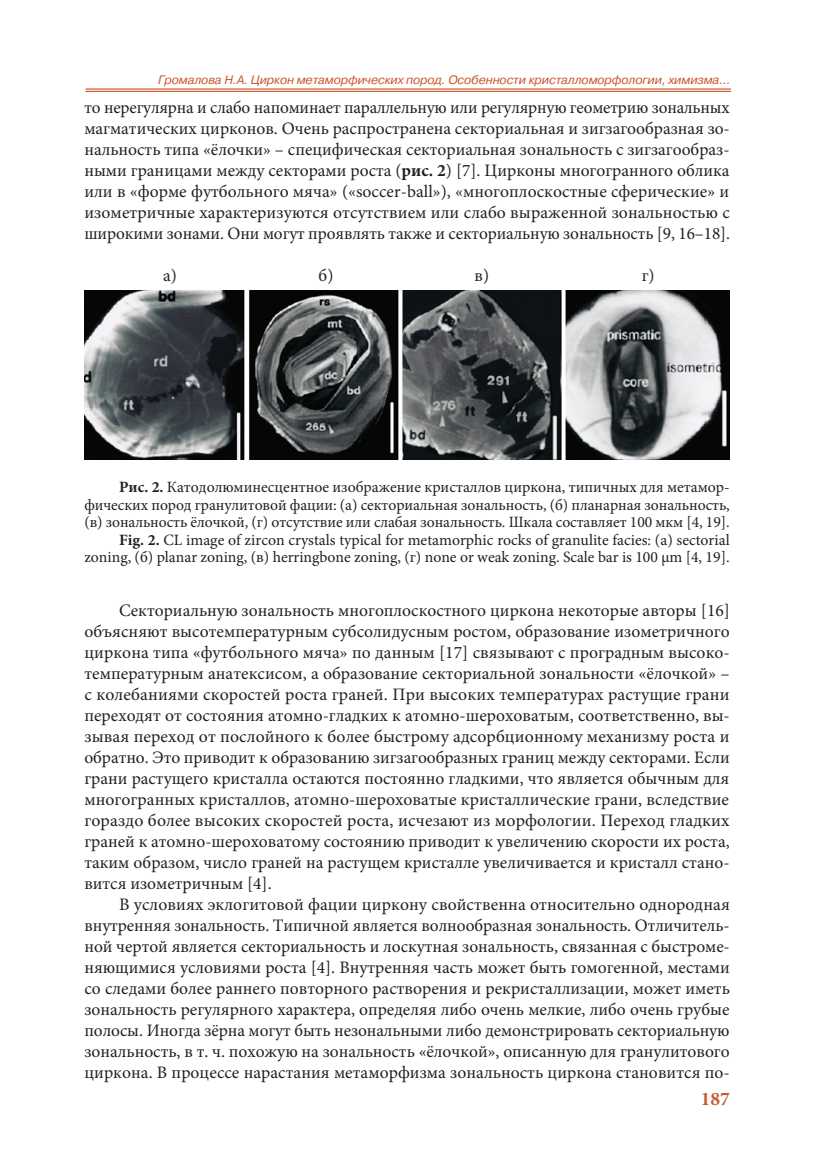
<style>
.page{position:relative;width:819px;height:1166px;background:#fff}
.page>*{position:absolute;margin:0;border:0;box-sizing:border-box;transform-origin:0 0}
.t1{font:700 19.25px "Minion Pro";color:#cb572b}
.оснТЕКСТ{font:17.5px/21px "Minion Pro";color:#231f20;text-align:justify}
.оснТЕКСТ-2{font:15.75px/17.5px "Minion Pro";color:#231f20;text-align:justify}
.t2{font:italic 12.25px "Pragmatica C";letter-spacing:-.01em;color:#cb572b}
.s1{font-weight:700}
</style>
<div class="page">
<hr style="left:86px;top:88px;width:644px;height:2px;background:#cb572b">
<hr style="left:86px;top:91px;width:644px;height:1px;background:#cb572b">
<img style="left:84px;top:290px;width:645px;height:170px">
<p class="t2" style="left:158px;top:73px;width:574px">Громалова Н.А. Циркон метаморфических пород. Особенности кристалломорфологии, химизма...</p>
<p class="оснТЕКСТ" style="left:84px;top:97px;width:647px">то нерегулярна и слабо напоминает параллельную или регулярную геометрию зональных магматических цирконов. Очень распространена секториальная и зигзагообразная зо&shy;нальность типа «ёлочки» – специфическая секториальная зональность с зигзагообраз&shy;ными границами между секторами роста (<span class="s1">рис. 2</span>) [7]. Цирконы многогранного облика или в «форме футбольного мяча» («soccer-ball»), «многоплоскостные сферические» и изометричные характеризуются отсутствием или слабо выраженной зональностью с широкими зонами. Они могут проявлять также и секториальную зональность [9, 16–18].</p>
<p class="оснТЕКСТ" style="left:163px;top:265px;width:15px">а)</p>
<p class="оснТЕКСТ" style="left:318px;top:265px;width:16px">б)</p>
<p class="оснТЕКСТ" style="left:474px;top:265px;width:16px">в)</p>
<p class="оснТЕКСТ" style="left:641px;top:265px;width:14px">г)</p>
<p class="оснТЕКСТ-2" style="left:84px;top:478px;width:647px;text-indent:35px"><span class="s1">Рис. 2.</span> Катодолюминесцентное изображение кристаллов циркона, типичных для метамор&shy;фических пород гранулитовой фации: (а) секториальная зональность, (б) планарная зональность, (в) зональность ёлочкой, (г) отсутствие или слабая зональность. Шкала составляет 100 мкм [4, 19].</p>
<p class="оснТЕКСТ-2" style="left:84px;top:531px;width:646px;text-align:right"><span class="s1">Fig. 2.</span> CL image of zircon crystals typical for metamorphic rocks of granulite facies: (a) sectorial zoning, (б) planar zoning, (в) herringbone zoning, (г) none or weak zoning. Scale bar is 100 µm [4, 19].</p>
<p class="оснТЕКСТ" style="left:84px;top:599px;width:647px;text-indent:35px">Секториальную зональность многоплоскостного циркона некоторые авторы [16] объясняют высотемпературным субсолидусным ростом, образование изометричного циркона типа «футбольного мяча» по данным [17] связывают с проградным высоко&shy;температурным анатексисом, а образование секториальной зональности «ёлочкой» – с колебаниями скоростей роста граней. При высоких температурах растущие грани переходят от состояния атомно-гладких к атомно-шероховатым, соответственно, вы&shy;зывая переход от послойного к более быстрому адсорбционному механизму роста и обратно. Это приводит к образованию зигзагообразных границ между секторами. Если грани растущего кристалла остаются постоянно гладкими, что является обычным для многогранных кристаллов, атомно-шероховатые кристаллические грани, вследствие гораздо более высоких скоростей роста, исчезают из морфологии. Переход гладких граней к атомно-шероховатому состоянию приводит к увеличению скорости их роста, таким образом, число граней на растущем кристалле увеличивается и кристалл стано&shy;вится изометричным [4].</p>
<p class="оснТЕКСТ" style="left:84px;top:893px;width:647px;text-indent:35px">В условиях эклогитовой фации циркону свойственна относительно однородная внутренняя зональность. Типичной является волнообразная зональность. Отличитель&shy;ной чертой является секториальность и лоскутная зональность, связанная с быстроме&shy;няющимися условиями роста [4]. Внутренняя часть может быть гомогенной, местами со следами более раннего повторного растворения и рекристаллизации, может иметь зональность регулярного характера, определяя либо очень мелкие, либо очень грубые полосы. Иногда зёрна могут быть незональными либо демонстрировать секториальную зональность, в т. ч. похожую на зональность «ёлочкой», описанную для гранулитового циркона. В процессе нарастания метаморфизма зональность циркона становится по-</p>
<p class="t1" style="left:700px;top:1085px;width:30px">187</p>
</div>
